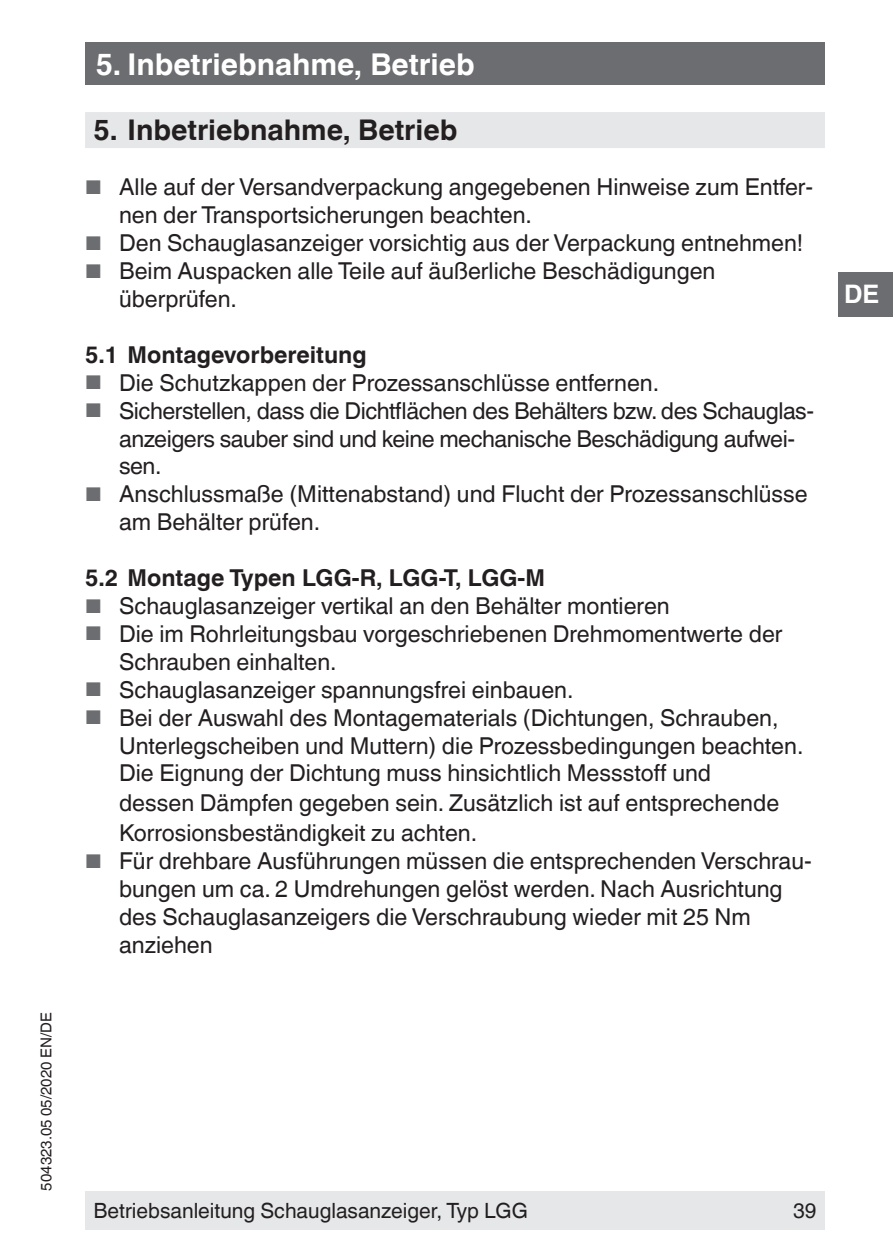
<style>
.page{position:relative;width:893px;height:1259px;background:#fff}
.page>*{position:absolute;margin:0;border:0;box-sizing:border-box;transform-origin:0 0}
.t1{font:700 30px "Helvetica World";color:#fff}
.t2{font:700 28.5px "Helvetica World";color:#231f20}
.t3{font:700 25.5px "Helvetica World";color:#fff}
.t4{font:23.4px/27.9px "Helvetica World";color:#231f20}
.t5{font:23.4px/27.9px "Helvetica World";letter-spacing:-.02em;color:#231f20}
.t6{font:700 23.4px "Helvetica World";color:#231f20}
.t7{font:21px "Helvetica World";color:#231f20}
.t8{font:15px "Helvetica World";color:#231f20}
.s1{font-size:19.8px;color:#6c6d70}
</style>
<div class="page">
<div style="left:85px;top:1191px;width:740px;height:38px;background:#e6e7e9"></div>
<div style="left:838px;top:272px;width:55px;height:44px;background:#6c6d70"></div>
<div style="left:85px;top:43px;width:740px;height:42px;background:#6c6d70"></div>
<div style="left:85px;top:112px;width:740px;height:36px;background:#e6e7e9"></div>
<p class="t8" style="left:38px;top:1190px;width:179px;rotate:-90deg">504323.05 05/2020 EN/DE</p>
<p class="t1" style="left:96px;top:47px;width:381px">5. Inbetriebnahme, Betrieb</p>
<p class="t2" style="left:94px;top:113px;width:365px">5. Inbetriebnahme, Betrieb</p>
<p class="t4" style="left:119px;top:173px;width:696px;text-indent:-34px"><span class="s1">■</span> Alle auf der Versandverpackung angegebenen Hinweise zum Entfer&shy;nen der Transportsicherungen beachten.</p>
<p class="t4" style="left:85px;top:229px;width:720px"><span class="s1">■</span> Den Schauglasanzeiger vorsichtig aus der Verpackung entnehmen!</p>
<p class="t4" style="left:119px;top:257px;width:598px;text-indent:-34px"><span class="s1">■</span> Beim Auspacken alle Teile auf äußerliche Beschädigungen überprüfen.</p>
<p class="t6" style="left:85px;top:341px;width:283px">5.1 Montagevorbereitung</p>
<p class="t4" style="left:85px;top:369px;width:576px"><span class="s1">■</span> Die Schutzkappen der Prozessanschlüsse entfernen.</p>
<p class="t5" style="left:119px;top:396px;width:697px;text-indent:-34px"><span class="s1">■</span> Sicherstellen, dass die Dichtflächen des Behälters bzw. des Schauglas&shy;anzeigers sauber sind und keine mechanische Beschädigung aufwei&shy;sen.</p>
<p class="t4" style="left:119px;top:480px;width:690px;text-indent:-34px"><span class="s1">■</span> Anschlussmaße (Mittenabstand) und Flucht der Prozessanschlüsse am Behälter prüfen.</p>
<p class="t6" style="left:85px;top:564px;width:461px">5.2 Montage Typen LGG-R, LGG-T, LGG-M</p>
<p class="t4" style="left:85px;top:592px;width:586px"><span class="s1">■</span> Schauglasanzeiger vertikal an den Behälter montieren</p>
<p class="t4" style="left:119px;top:620px;width:665px;text-indent:-34px"><span class="s1">■</span> Die im Rohrleitungsbau vorgeschriebenen Drehmomentwerte der<br>Schrauben einhalten.</p>
<p class="t4" style="left:85px;top:675px;width:490px"><span class="s1">■</span> Schauglasanzeiger spannungsfrei einbauen.</p>
<p class="t4" style="left:119px;top:703px;width:686px;line-height:28.8px;text-indent:-34px"><span class="s1">■</span> Bei der Auswahl des Montagematerials (Dichtungen, Schrauben, Unterlegscheiben und Muttern) die Prozessbedingungen beachten.<br>Die Eignung der Dichtung muss hinsichtlich Messstoff und<br>dessen Dämpfen gegeben sein. Zusätzlich ist auf entsprechende Korrosionsbeständigkeit zu achten.</p>
<p class="t4" style="left:119px;top:847px;width:694px;text-indent:-34px"><span class="s1">■</span> Für drehbare Ausführungen müssen die entsprechenden Verschrau&shy;bungen um ca. 2 Umdrehungen gelöst werden. Nach Ausrichtung des Schauglasanzeigers die Verschraubung wieder mit 25 Nm anziehen</p>
<p class="t3" style="left:844px;top:280px;width:37px">DE</p>
<p class="t7" style="left:94px;top:1198px;width:436px">Betriebsanleitung Schauglasanzeiger, Typ LGG</p>
<p class="t7" style="left:793px;top:1198px;width:25px">39</p>
</div>
